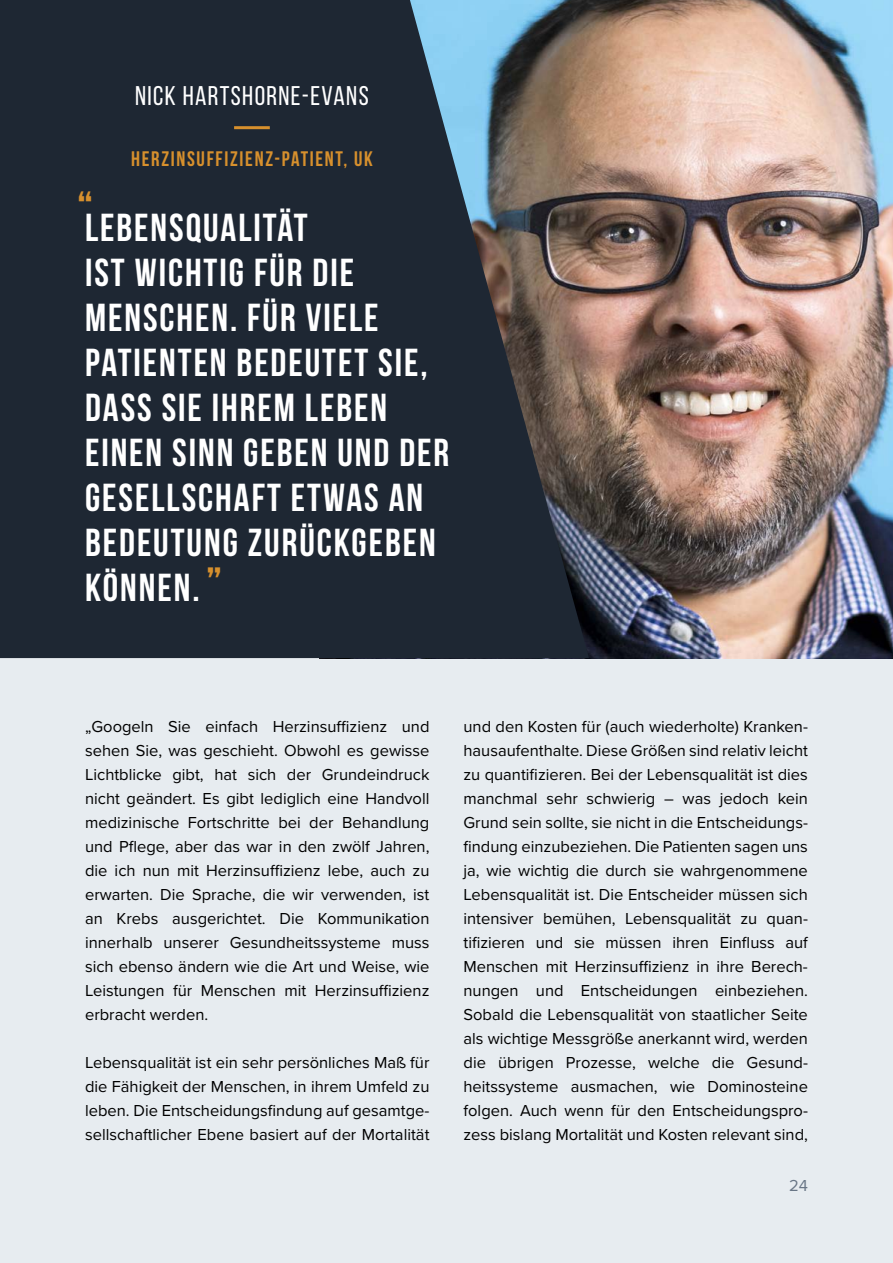
<style>
.page{position:relative;width:893px;height:1263px;background:#fff}
.page>*{position:absolute;margin:0;border:0;box-sizing:border-box;transform-origin:0 0}
.t1{font:700 48px "Bebas Neue";color:#d7902d}
.t2{font:700 39px/45px "Bebas Neue";letter-spacing:.05em;color:#fff}
.t3{font:27px "Bebas Neue";letter-spacing:.05em;color:#fff}
.t4{font:700 21px "Bebas Neue";letter-spacing:.08em;color:#d7902d}
.t5{font:16.5px/24px "Proxima Nova";color:#000;text-align:justify}
.t6{font:16.5px "Proxima Nova";color:#697686}
</style>
<div class="page">
<div style="left:0;top:658px;width:893px;height:605px;background:#e7ecf0"></div>
<img style="left:589px;top:0;width:304px;height:658px">
<svg style="left:0;top:0;width:589px;height:658px;background:#2a323c"></svg>
<hr style="left:234px;top:126px;width:36px;height:3px;background:#d7902d">
<h3 class="t3" style="left:135px;top:81px;width:235px">NICK HARTSHORNE-EVANS</h3>
<h1 class="t1" style="left:77px;top:182px;width:17px">“</h1>
<p class="t4" style="left:131px;top:147px;width:243px">HERZINSUFFIZIENZ-PATIENT, UK</p>
<h2 class="t2" style="left:85px;top:204px;width:366px">LEBENSQUALITÄT<br>IST WICHTIG FÜR DIE<br>MENSCHEN. FÜR VIELE<br>PATIENTEN BEDEUTET SIE,<br>DASS SIE IHREM LEBEN<br>EINEN SINN GEBEN UND DER<br>GESELLSCHAFT ETWAS AN<br>BEDEUTUNG ZURÜCKGEBEN<br>KÖNNEN.</h2>
<h1 class="t1" style="left:206px;top:558px;width:17px">”</h1>
<p class="t5" style="left:85px;top:713px;width:346px">„Googeln Sie einfach Herzinsuffizienz und sehen Sie, was geschieht. Obwohl es gewisse Lichtblicke gibt, hat sich der Grundeindruck nicht geändert. Es gibt lediglich eine Handvoll medizinische Fortschritte bei der Behandlung und Pflege, aber das war in den zwölf Jahren, die ich nun mit Herzinsuffizienz lebe, auch zu erwarten. Die Sprache, die wir verwenden, ist an Krebs ausgerichtet. Die Kommunikation innerhalb unserer Gesundheitssysteme muss sich ebenso ändern wie die Art und Weise, wie Leistungen für Menschen mit Herzinsuffizienz erbracht werden.</p>
<p class="t5" style="left:85px;top:1049px;width:346px">Lebensqualität ist ein sehr persönliches Maß für die Fähigkeit der Menschen, in ihrem Umfeld zu leben. Die Entscheidungsfindung auf gesamtge&shy;sellschaftlicher Ebene basiert auf der Mortalität</p>
<p class="t5" style="left:463px;top:713px;width:346px">und den Kosten für (auch wiederholte) Kranken&shy;hausaufenthalte. Diese Größen sind relativ leicht zu quantifizieren. Bei der Lebensqualität ist dies manchmal sehr schwierig – was jedoch kein Grund sein sollte, sie nicht in die Entscheidungs&shy;findung einzubeziehen. Die Patienten sagen uns ja, wie wichtig die durch sie wahrgenommene Lebensqualität ist. Die Entscheider müssen sich intensiver bemühen, Lebensqualität zu quan&shy;tifizieren und sie müssen ihren Einfluss auf Menschen mit Herzinsuffizienz in ihre Berech&shy;nungen und Entscheidungen einbeziehen.<br>Sobald die Lebensqualität von staatlicher Seite als wichtige Messgröße anerkannt wird, werden die übrigen Prozesse, welche die Gesund&shy;heitssysteme ausmachen, wie Dominosteine folgen. Auch wenn für den Entscheidungspro&shy;zess bislang Mortalität und Kosten relevant sind,</p>
<p class="t6" style="left:789px;top:1173px;width:20px">24</p>
</div>
